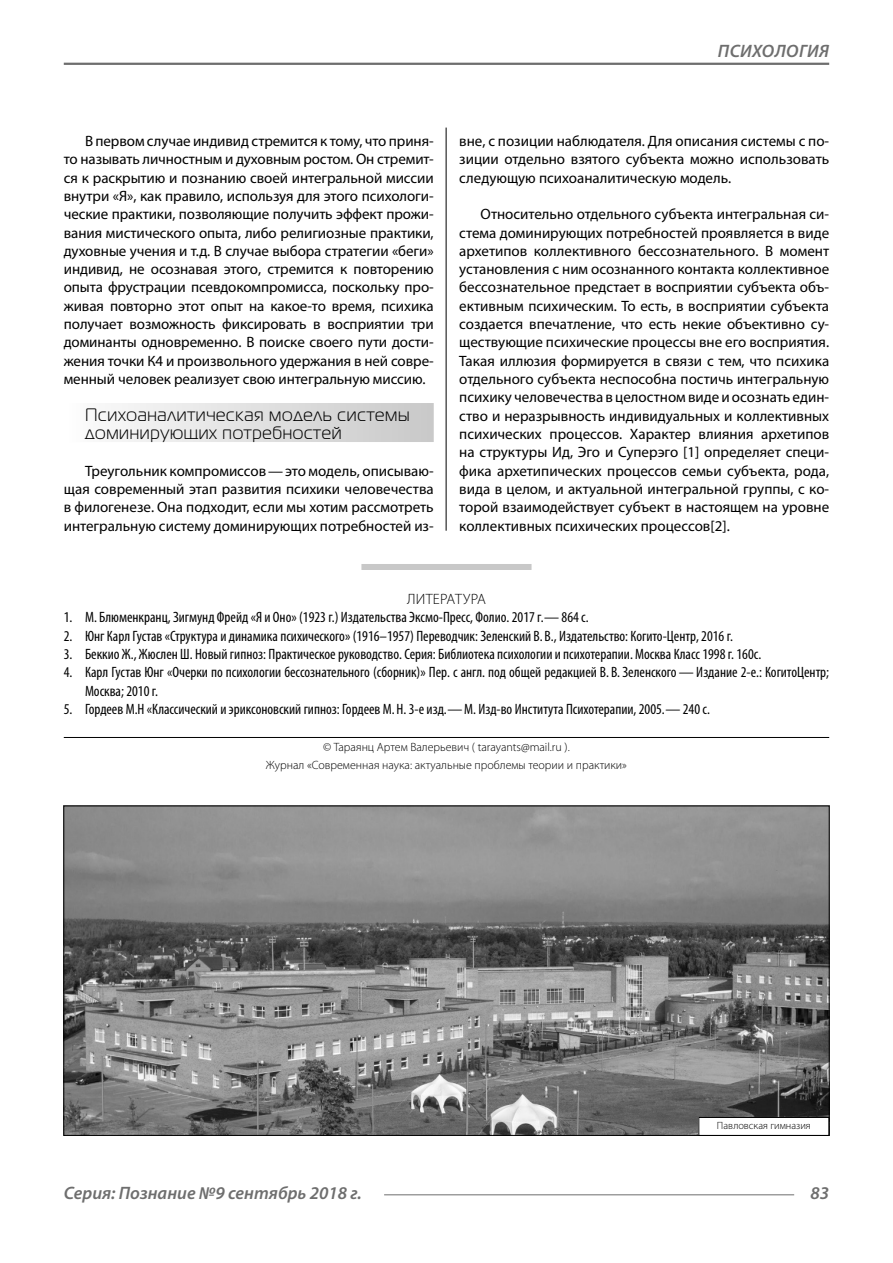
<style>
.page{position:relative;width:893px;height:1263px;background:#fff}
.page>*{position:absolute;margin:0;border:0;box-sizing:border-box;transform-origin:0 0}
.Subheader_2lines{font:18px/18.3px "Magistral C";letter-spacing:.04em;color:#000}
.t1{font:italic 600 18px "Myriad Pro";color:#6e6e6e}
.t2{font:italic 600 18px "Myriad Pro";letter-spacing:.02em;color:#6e6e6e}
.Normal{font:15px/18.3px "Myriad Pro";color:#000;text-align:justify}
.t3{font:condensed 15px/18.3px "Myriad Pro";color:#000}
.Literature{font:300 15px "Myriad Pro";letter-spacing:.02em;color:#000}
.Copy{font:300 12px/18.3px "Myriad Pro";color:#000;text-align:center}
.Author-doc{font:300 10.5px "Myriad Pro";color:#000}
</style>
<div class="page">
<hr style="left:64px;top:63px;width:765px;height:2px;background:#6e6e6e">
<hr style="left:384px;top:1194px;width:410px;height:1px;background:#6e6e6e">
<div style="left:64px;top:403px;width:370px;height:39px;background:linear-gradient(to right,#fdfdfd,#c8c8c8)"></div>
<div style="left:361px;top:564px;width:170px;height:6px;background:#c8c8c8"></div>
<hr style="left:64px;top:737px;width:765px;height:1px;background:#000">
<img style="left:65px;top:807px;width:763px;height:327px">
<div style="left:699px;top:1117px;width:130px;height:18px;background:#fff"></div>
<div style="left:698px;top:1117px;width:131px;height:19px;border:1px solid #000"></div>
<hr style="left:446px;top:128px;width:1px;height:403px;background:#000">
<p class="t2" style="left:718px;top:39px;width:113px">Психология</p>
<p class="Normal" style="left:64px;top:131px;width:371px;text-indent:21px">В первом случае индивид стремится к тому, что приня&shy;то называть личностным и духовным ростом. Он стремит&shy;ся к раскрытию и познанию своей интегральной миссии внутри «Я», как правило, используя для этого психологи&shy;ческие практики, позволяющие получить эффект прожи&shy;вания мистического опыта, либо религиозные практики, духовные учения и т.д. В случае выбора стратегии «беги» индивид, не осознавая этого, стремится к повторению опыта фрустрации псевдокомпромисса, поскольку про&shy;живая повторно этот опыт на какое-то время, психика получает возможность фиксировать в восприятии три доминанты одновременно. В поиске своего пути дости&shy;жения точки К4 и произвольного удержания в ней совре&shy;менный человек реализует свою интегральную миссию.</p>
<p class="Subheader_2lines" style="left:85px;top:405px;width:326px">Психоаналитическая модель системы доминирующих потребностей</p>
<p class="Normal" style="left:64px;top:461px;width:371px;text-indent:21px">Треугольник компромиссов—это модель, описываю&shy;щая современный этап развития психики человечества в филогенезе. Она подходит, если мы хотим рассмотреть интегральную систему доминирующих потребностей из-</p>
<p class="Normal" style="left:459px;top:131px;width:371px">вне, с позиции наблюдателя. Для описания системы с по&shy;зиции отдельно взятого субъекта можно использовать следующую психоаналитическую модель.</p>
<p class="Normal" style="left:459px;top:205px;width:371px;text-indent:21px">Относительно отдельного субъекта интегральная си&shy;стема доминирующих потребностей проявляется в виде архетипов коллективного бессознательного. В момент установления с ним осознанного контакта коллективное бессознательное предстает в восприятии субъекта объ&shy;ективным психическим. То есть, в восприятии субъекта создается впечатление, что есть некие объективно су&shy;ществующие психические процессы вне его восприятия.<br>Такая иллюзия формируется в связи с тем, что психика отдельного субъекта неспособна постичь интегральную психику человечества в целостном виде и осознать един&shy;ство и неразрывность индивидуальных и коллективных психических процессов. Характер влияния архетипов на структуры Ид, Эго и Суперэго [1] определяет специ&shy;фика архетипических процессов семьи субъекта, рода, вида в целом, и актуальной интегральной группы, с ко&shy;торой взаимодействует субъект в настоящем на уровне коллективных психических процессов[2].</p>
<p class="Literature" style="left:407px;top:590px;width:80px">ЛИТЕРАТУРА</p>
<p class="t3" style="left:64px;top:608px;width:526px">1. М. Блюменкранц, Зигмунд Фрейд «Я и Оно» (1923 г.) Издательства Эксмо-Пресс, Фолио. 2017 г.— 864 с.</p>
<p class="t3" style="left:64px;top:626px;width:671px">2. Юнг Карл Густав «Структура и динамика психического» (1916–1957) Переводчик: Зеленский В. В., Издательство: Когито-Центр, 2016 г.</p>
<p class="t3" style="left:64px;top:645px;width:699px">3. Беккио Ж., Жюслен Ш. Новый гипноз: Практическое руководство. Серия: Библиотека психологии и психотерапии. Москва Класс 1998 г. 160с.</p>
<p class="t3" style="left:85px;top:663px;width:746px;text-indent:-21px">4. Карл Густав Юнг «Очерки по психологии бессознательного (сборник)» Пер. с англ. под общей редакцией В. В. Зеленского—Издание 2-е.: КогитоЦентр;<br>Москва; 2010 г.</p>
<p class="t3" style="left:64px;top:700px;width:648px">5. Гордеев М.Н «Классический и эриксоновский гипноз: Гордеев М. Н. 3-е изд.—М. Изд-во Института Психотерапии, 2005.— 240 с.</p>
<p class="Copy" style="left:266px;top:737px;width:363px">© Тараянц Артем Валерьевич ( tarayants@mail.ru ).<br>Журнал «Современная наука: актуальные проблемы теории и практики»</p>
<p class="Author-doc" style="left:717px;top:1119px;width:95px">Павловская гимназия</p>
<p class="t1" style="left:64px;top:1182px;width:299px">Серия: Познание №9 сентябрь 2018 г.</p>
<p class="t1" style="left:810px;top:1182px;width:20px">83</p>
</div>
